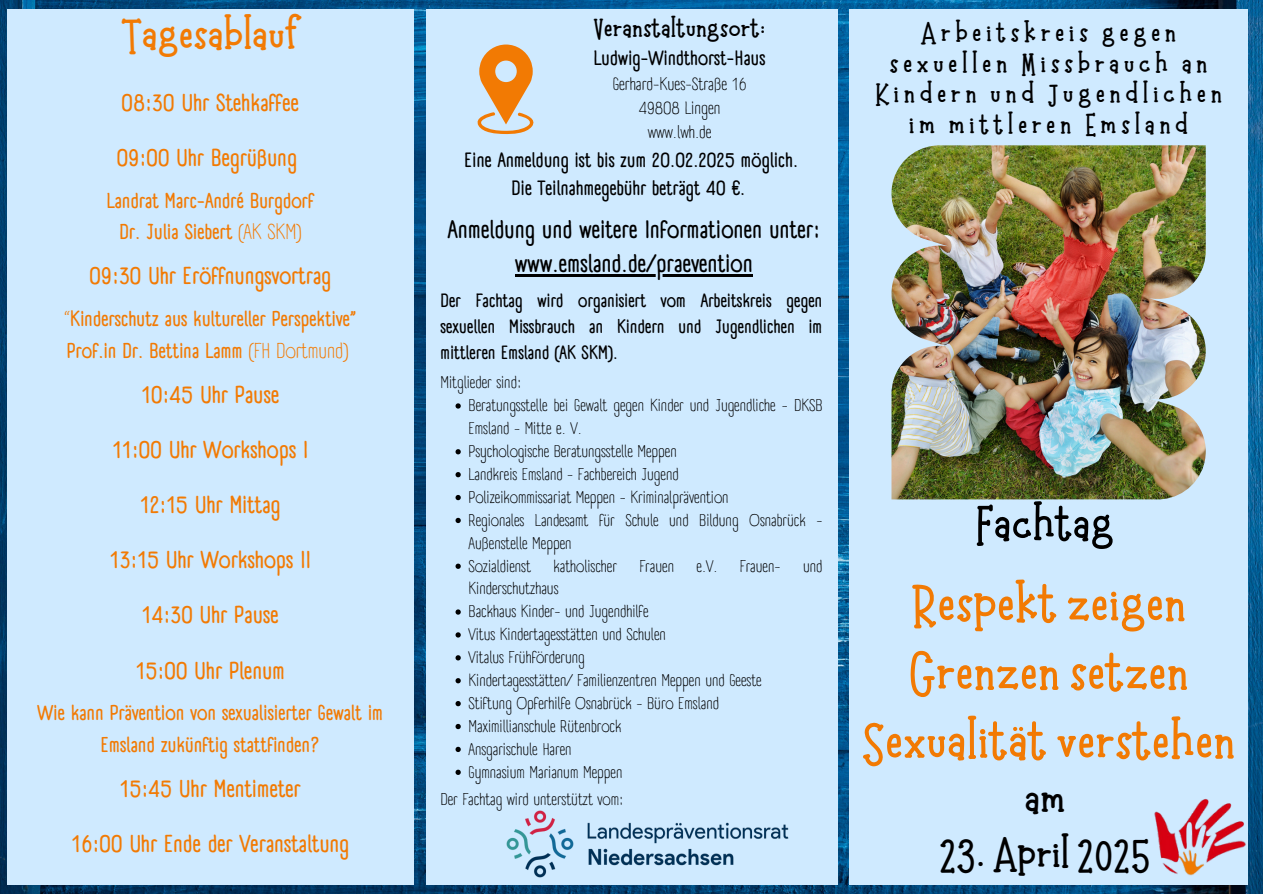
<style>
.page{position:relative;width:1263px;height:894px;background:#fff}
.page>*{position:absolute;margin:0;border:0;box-sizing:border-box;transform-origin:0 0}
.t1{font:700 57px/68.7px "Moonlight";color:#f27a03;text-align:center}
.t2{font:700 51.9px "Moonlight";color:#000}
.t3{font:700 46.05px "Moonlight";color:#f27a03}
.t4{font:700 45.9px "Moonlight";color:#000}
.t5{font:700 29.4px/30.3px "Moonlight";letter-spacing:.15em;color:#000;text-align:center}
.t6{font:700 28.05px "Moonlight";color:#000}
.t7{font:700 24.75px "A Day Without Sun Text";color:#000}
.t8{font:700 24px "A Day Without Sun Text";color:#f27a03}
.t9{font:700 21px/31.5px "A Day Without Sun Text";color:#f27a03;text-align:center}
.t10{font:700 20.25px/28.2px "A Day Without Sun Text";color:#000;text-align:center}
.t11{font:700 18.75px/26px "A Day Without Sun Text";color:#000;text-align:justify}
.t12{font:17.25px/23.7px "A Day Without Sun Text";color:#000;text-align:center}
.t13{font:16.5px/23px "A Day Without Sun Text";color:#000}
.s1{font-weight:400}
</style>
<div class="page">
<img style="left:0;top:0;width:1263px;height:893px">
<div style="left:849px;top:9px;width:399px;height:875px;background:#cfeaff"></div>
<img style="left:891px;top:145px;width:314px;height:354px">
<div style="left:426px;top:9px;width:411px;height:875px;background:#cfeaff"></div>
<div style="left:7px;top:9px;width:407px;height:875px;background:#cfeaff"></div>
<svg style="left:477px;top:45px;width:57px;height:89px"></svg>
<img style="left:1154px;top:799px;width:92px;height:77px">
<img style="left:506px;top:810px;width:68px;height:68px">
<img style="left:588px;top:848px;width:146px;height:17px">
<img style="left:587px;top:822px;width:202px;height:22px">
<svg style="left:455px;top:403px;width:6px;height:5px"></svg>
<svg style="left:455px;top:449px;width:6px;height:5px"></svg>
<svg style="left:455px;top:472px;width:6px;height:5px"></svg>
<svg style="left:455px;top:495px;width:6px;height:5px"></svg>
<svg style="left:455px;top:517px;width:6px;height:6px"></svg>
<svg style="left:455px;top:563px;width:6px;height:5px"></svg>
<svg style="left:455px;top:609px;width:6px;height:5px"></svg>
<svg style="left:455px;top:632px;width:6px;height:5px"></svg>
<svg style="left:455px;top:655px;width:6px;height:5px"></svg>
<svg style="left:455px;top:678px;width:6px;height:5px"></svg>
<svg style="left:455px;top:701px;width:6px;height:5px"></svg>
<svg style="left:455px;top:723px;width:6px;height:6px"></svg>
<svg style="left:455px;top:746px;width:6px;height:5px"></svg>
<svg style="left:455px;top:769px;width:6px;height:5px"></svg>
<hr style="left:515px;top:274px;width:238px;height:2px;background:#000">
<h3 class="t3" style="left:121px;top:10px;width:180px">Tagesablauf</h3>
<p class="t5" style="left:875px;top:18px;width:349px">Arbeitskreis gegen sexuellen Missbrauch an<br>Kindern und Jugendlichen im mittleren Emsland</p>
<p class="t6" style="left:594px;top:14px;width:174px">Veranstaltungsort:</p>
<p class="t10" style="left:594px;top:44px;width:173px">Ludwig-Windthorst-Haus</p>
<p class="t12" style="left:613px;top:72px;width:136px">Gerhard-Kues-Straße 16<br>49808 Lingen www.lwh.de</p>
<p class="t8" style="left:122px;top:88px;width:179px">08:30 Uhr Stehkaffee</p>
<p class="t8" style="left:117px;top:143px;width:182px">09:00 Uhr Begrüßung</p>
<p class="t9" style="left:107px;top:185px;width:209px">Landrat Marc-André Burgdorf<br>Dr. Julia Siebert <span class="s1">(AK SKM)</span></p>
<p class="t8" style="left:90px;top:261px;width:243px">09:30 Uhr Eröffnungsvortrag</p>
<p class="t9" style="left:65px;top:303px;width:293px;text-align:left"><span class="s1">“</span>Kinderschutz aus kultureller Perspektive”<br>Prof.in Dr. Bettina Lamm <span class="s1">(FH Dortmund)</span></p>
<p class="t8" style="left:141px;top:379px;width:140px">10:45 Uhr Pause</p>
<p class="t8" style="left:112px;top:435px;width:198px">11:00 Uhr Workshops I</p>
<p class="t8" style="left:140px;top:490px;width:142px">12:15 Uhr Mittag</p>
<p class="t8" style="left:110px;top:545px;width:203px">13:15 Uhr Workshops II</p>
<p class="t8" style="left:142px;top:600px;width:139px">14:30 Uhr Pause</p>
<p class="t8" style="left:136px;top:655px;width:151px">15:00 Uhr Plenum</p>
<p class="t9" style="left:38px;top:697px;width:347px">Wie kann Prävention von sexualisierter Gewalt im<br>Emsland zukünftig stattfinden?</p>
<p class="t8" style="left:120px;top:773px;width:183px">15:45 Uhr Mentimeter</p>
<p class="t8" style="left:71px;top:828px;width:279px">16:00 Uhr Ende der Veranstaltung</p>
<h1 class="t10" style="left:465px;top:146px;width:335px">Eine Anmeldung ist bis zum 20.02.2025 möglich.<br>Die Teilnahmegebühr beträgt 40 €.</h1>
<h1 class="t7" style="left:448px;top:215px;width:374px">Anmeldung und weitere Informationen unter:</h1>
<h2 class="t7" style="left:515px;top:248px;width:239px">www.emsland.de/praevention</h2>
<p class="t11" style="left:440px;top:287px;width:383px">Der Fachtag wird organisiert vom Arbeitskreis gegen sexuellen Missbrauch an Kindern und Jugendlichen im mittleren Emsland (AK SKM).</p>
<p class="t13" style="left:440px;top:371px;width:82px">Mitglieder sind:</p>
<p class="t13" style="left:469px;top:394px;width:355px">Beratungsstelle bei Gewalt gegen Kinder und Jugendliche - DKSB<br>Emsland - Mitte e. V.</p>
<p class="t13" style="left:469px;top:440px;width:210px">Psychologische Beratungsstelle Meppen</p>
<p class="t13" style="left:469px;top:462px;width:212px">Landkreis Emsland - Fachbereich Jugend</p>
<p class="t13" style="left:469px;top:485px;width:261px">Polizeikommissariat Meppen - Kriminalprävention</p>
<p class="t13" style="left:469px;top:508px;width:355px">Regionales Landesamt für Schule und Bildung Osnabrück -<br>Außenstelle Meppen</p>
<p class="t13" style="left:469px;top:554px;width:64px">Sozialdienst</p>
<p class="t13" style="left:553px;top:554px;width:65px">katholischer</p>
<p class="t13" style="left:639px;top:554px;width:36px">Frauen</p>
<p class="t13" style="left:697px;top:554px;width:22px">e.V.</p>
<p class="t13" style="left:740px;top:554px;width:42px">Frauen-</p>
<p class="t13" style="left:803px;top:554px;width:21px">und</p>
<p class="t13" style="left:469px;top:577px;width:91px">Kinderschutzhaus</p>
<p class="t13" style="left:469px;top:600px;width:181px">Backhaus Kinder- und Jugendhilfe</p>
<p class="t13" style="left:469px;top:623px;width:199px">Vitus Kindertagesstätten und Schulen</p>
<p class="t13" style="left:469px;top:645px;width:118px">Vitalus Frühförderung</p>
<p class="t13" style="left:469px;top:668px;width:295px">Kindertagesstätten/ Familienzentren Meppen und Geeste</p>
<p class="t13" style="left:469px;top:691px;width:252px">Stiftung Opferhilfe Osnabrück - Büro Emsland</p>
<p class="t13" style="left:469px;top:714px;width:154px">Maximillianschule Rütenbrock</p>
<p class="t13" style="left:469px;top:737px;width:105px">Ansgarischule Haren</p>
<h3 class="t13" style="left:469px;top:760px;width:155px">Gymnasium Marianum Meppen</h3>
<p class="t13" style="left:440px;top:787px;width:184px">Der Fachtag wird unterstützt vom:</p>
<p class="t2" style="left:975px;top:496px;width:141px">Fachtag</p>
<h6 class="t1" style="left:862px;top:570px;width:375px">Respekt zeigen<br>Grenzen setzen<br>Sexualität verstehen</h6>
<p class="t4" style="left:1024px;top:774px;width:42px">am</p>
<p class="t4" style="left:939px;top:829px;width:212px">23. April 2025</p>
</div>
